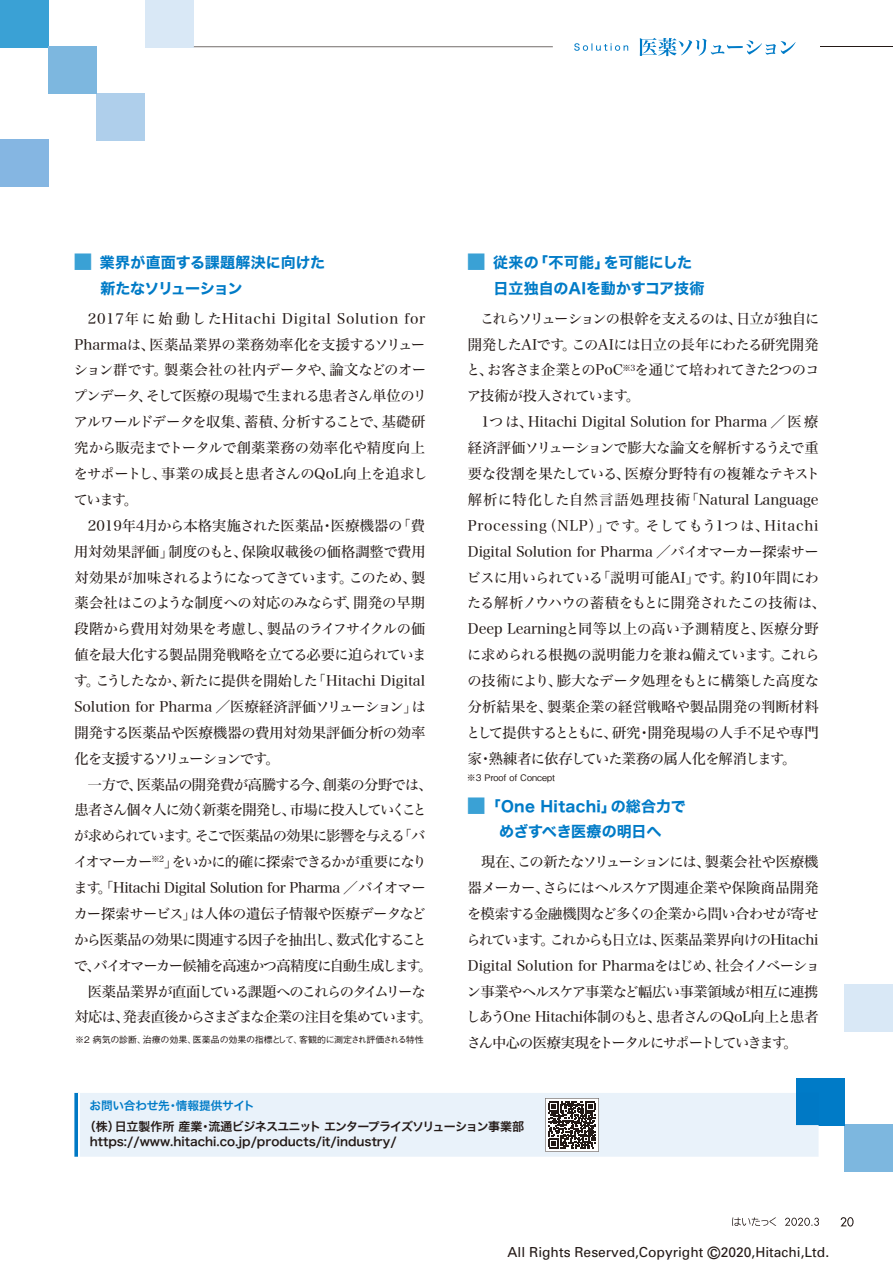
<style>
.page{position:relative;width:893px;height:1263px;background:#fff}
.page>*{position:absolute;margin:0;border:0;box-sizing:border-box;transform-origin:0 0}
.t1{font:15px/26px "Hira Kaku Std N W7 90 pv RKSJ H";letter-spacing:-.005em;color:#007bc7}
.t2{font:14.25px/26px "Hira Min Std W4 90 pv RKSJ H";letter-spacing:-.03em;color:#231916;text-align:justify}
.t3{font:14.25px/26px "Hira Min Std W4 90 pv RKSJ H";letter-spacing:-.005em;color:#231916}
.t4{font:14.25px/26px "Hira Min Std W4 90 pv RKSJ H";color:#231916}
.t5{font:14.25px "Hira Min Std W4 90 pv RKSJ H";letter-spacing:-.085em;color:#231916}
.t6{font:14.25px "Hira Min Std W4 90 pv RKSJ H";letter-spacing:-.08em;color:#231916}
.t7{font:14.25px "Hira Min Std W4 90 pv RKSJ H";letter-spacing:-.06em;color:#231916}
.t8{font:14.25px "Hira Min Std W4 90 pv RKSJ H";letter-spacing:-.055em;color:#231916}
.t9{font:14.25px "Hira Min Std W4 90 pv RKSJ H";letter-spacing:-.1em;color:#231916}
.t10{font:13.8px "Univers";color:#231916}
.t11{font:12px/15px "Hira Kaku Std N W6 90 pv RKSJ H";color:#231916}
.t12{font:11.7px "Hira Kaku Std N W6 90 pv RKSJ H";letter-spacing:-.02em;color:#007bc7}
.t13{font:9px "Gothic BBB Pro Medium 90 pv RKSJ H";letter-spacing:-.03em;color:#231916}
.t14{font:9px "Gothic BBB Pro Medium 90 pv RKSJ H";color:#231916}
.s1{font-size:21.75px;color:#3aa1d5}
.s2{font-size:16.95px}
</style>
<div class="page">
<div style="left:844px;top:985px;width:49px;height:47px;background:#d9e8f6"></div>
<div style="left:844px;top:1124px;width:49px;height:48px;background:#7db7df"></div>
<div style="left:796px;top:1078px;width:49px;height:47px;background:#007bc7"></div>
<div style="left:145px;top:0;width:49px;height:47px;background:#d9e8f6"></div>
<div style="left:0;top:0;width:49px;height:47px;background:#3aa1d5"></div>
<div style="left:0;top:140px;width:49px;height:47px;background:#85b6e2"></div>
<div style="left:97px;top:93px;width:48px;height:47px;background:#afcfeb"></div>
<div style="left:48px;top:47px;width:49px;height:47px;background:#7db7df"></div>
<svg style="left:840px;top:1217px;width:13px;height:9px"></svg>
<svg style="left:785px;top:1217px;width:34px;height:9px"></svg>
<svg style="left:732px;top:1217px;width:44px;height:9px"></svg>
<hr style="left:194px;top:47px;width:359px;height:1px;background:#231916">
<hr style="left:820px;top:47px;width:73px;height:1px;background:#231916">
<div style="left:80px;top:1093px;width:739px;height:64px;background:#e9f2fa"></div>
<div style="left:796px;top:1093px;width:23px;height:32px;background:#0079c5"></div>
<div style="left:74px;top:1093px;width:5px;height:64px;background:#0079c5"></div>
<svg style="left:574px;top:43px;width:54px;height:8px"></svg>
<svg style="left:640px;top:38px;width:156px;height:18px"></svg>
<svg style="left:545px;top:1098px;width:54px;height:53px"></svg>
<p class="t1" style="left:101px;top:251px;width:226px;text-indent:-28px"><span class="s1">■</span> 業界が直面する課題解決に向けた新たなソリューション</p>
<p class="t4" style="left:73px;top:307px;width:356px;text-indent:15px">2017年に始動したHitachi Digital Solution for<br>Pharmaは、医薬品業界の業務効率化を支援するソリューション群です。製薬会社の社内データや、論文などのオープンデータ、そして医療の現場で生まれる患者さん単位のリアルワールドデータを収集、蓄積、分析することで、基礎研究から販売までトータルで創薬業務の効率化や精度向上をサポートし、事業の成長と患者さんのQoL向上を追求しています。</p>
<p class="t2" style="left:74px;top:514px;width:354px;text-indent:14px">2019年4月から本格実施された医薬品・医療機器の「費用対効果評価」制度のもと、保険収載後の価格調整で費用対効果が加味されるようになってきています。このため、製薬会社はこのような制度への対応のみならず、開発の早期段階から費用対効果を考慮し、製品のライフサイクルの価値を最大化する製品開発戦略を立てる必要に迫られています。こうしたなか、新たに提供を開始した「Hitachi Digital Solution for Pharma ／医療経済評価ソリューション」は開発する医薬品や医療機器の費用対効果評価分析の効率化を支援するソリューションです。</p>
<p class="t2" style="left:88px;top:773px;width:346px">一方で、医薬品の開発費が高騰する今、創薬の分野では、</p>
<p class="t5" style="left:74px;top:805px;width:354px">患者さん個々人に効く新薬を開発し、市場に投入していくこと</p>
<p class="t5" style="left:74px;top:831px;width:353px">が求められています。そこで医薬品の効果に影響を与える「バ</p>
<p class="t7" style="left:74px;top:856px;width:354px">イオマーカー<sup>※2</sup>」をいかに的確に探索できるかが重要になり</p>
<p class="t2" style="left:73px;top:877px;width:354px">ます。「Hitachi Digital Solution for Pharma ／バイオマー</p>
<p class="t2" style="left:74px;top:902px;width:354px">カー探索サービス」は人体の遺伝子情報や医療データなど</p>
<p class="t8" style="left:74px;top:934px;width:354px">から医薬品の効果に関連する因子を抽出し、数式化すること</p>
<p class="t6" style="left:74px;top:960px;width:360px">で、バイオマーカー候補を高速かつ高精度に自動生成します。</p>
<p class="t9" style="left:88px;top:986px;width:339px">医薬品業界が直面している課題へのこれらのタイムリーな</p>
<p class="t6" style="left:74px;top:1012px;width:359px">対応は、発表直後からさまざまな企業の注目を集めています。</p>
<p class="t13" style="left:75px;top:1036px;width:350px">※2 病気の診断、治療の効果、医薬品の効果の指標として、客観的に測定され評価される特性</p>
<p class="t12" style="left:90px;top:1101px;width:167px">お問い合わせ先・情報提供サイト</p>
<p class="t1" style="left:465px;top:251px;width:240px"><span class="s1">■</span> 従来の「不可能」を可能にした　　日立独自のAIを動かすコア技術</p>
<p class="t2" style="left:466px;top:307px;width:355px;text-indent:14px">これらソリューションの根幹を支えるのは、日立が独自に開発したAIです。このAIには日立の長年にわたる研究開発と、お客さま企業とのPoC<sup>※3</sup>を通じて培われてきた2つのコア技術が投入されています。</p>
<p class="t3" style="left:466px;top:411px;width:361px;text-indent:15px">1つは、Hitachi Digital Solution for Pharma ／医療経済評価ソリューションで膨大な論文を解析するうえで重要な役割を果たしている、医療分野特有の複雑なテキスト解析に特化した自然言語処理技術「Natural Language Processing（NLP）」です。そしてもう1つは、Hitachi Digital Solution for Pharma ／バイオマーカー探索サービスに用いられている「説明可能AI」です。約10年間にわたる解析ノウハウの蓄積をもとに開発されたこの技術は、Deep Learningと同等以上の高い予測精度と、医療分野に求められる根拠の説明能力を兼ね備えています。これらの技術により、膨大なデータ処理をもとに構築した高度な分析結果を、製薬企業の経営戦略や製品開発の判断材料として提供するとともに、研究・開発現場の人手不足や専門家・熟練者に依存していた業務の属人化を解消します。</p>
<p class="t1" style="left:471px;top:795px;width:216px;text-indent:-6px"><span class="s1">■</span>「One Hitachi」の総合力で　　めざすべき医療の明日へ</p>
<p class="t2" style="left:466px;top:851px;width:355px;text-indent:15px">現在、この新たなソリューションには、製薬会社や医療機器メーカー、さらにはヘルスケア関連企業や保険商品開発を模索する金融機関など多くの企業から問い合わせが寄せられています。これからも日立は、医薬品業界向けのHitachi Digital Solution for Pharmaをはじめ、社会イノベーション事業やヘルスケア事業など幅広い事業領域が相互に連携しあうOne Hitachi体制のもと、患者さんのQoL向上と患者さん中心の医療実現をトータルにサポートしていきます。</p>
<p class="t14" style="left:458px;top:774px;width:99px">　※3 Proof of Concept</p>
<p class="t11" style="left:90px;top:1121px;width:436px;text-indent:-6px">（株）日立製作所 産業・流通ビジネスユニット エンタープライズソリューション事業部https://www.hitachi.co.jp/products/it/industry/</p>
<p class="t10" style="left:508px;top:1247px;width:323px">All Rights Reserved,Copyright <span class="s2">©</span>2020,Hitachi,Ltd.</p>
</div>
